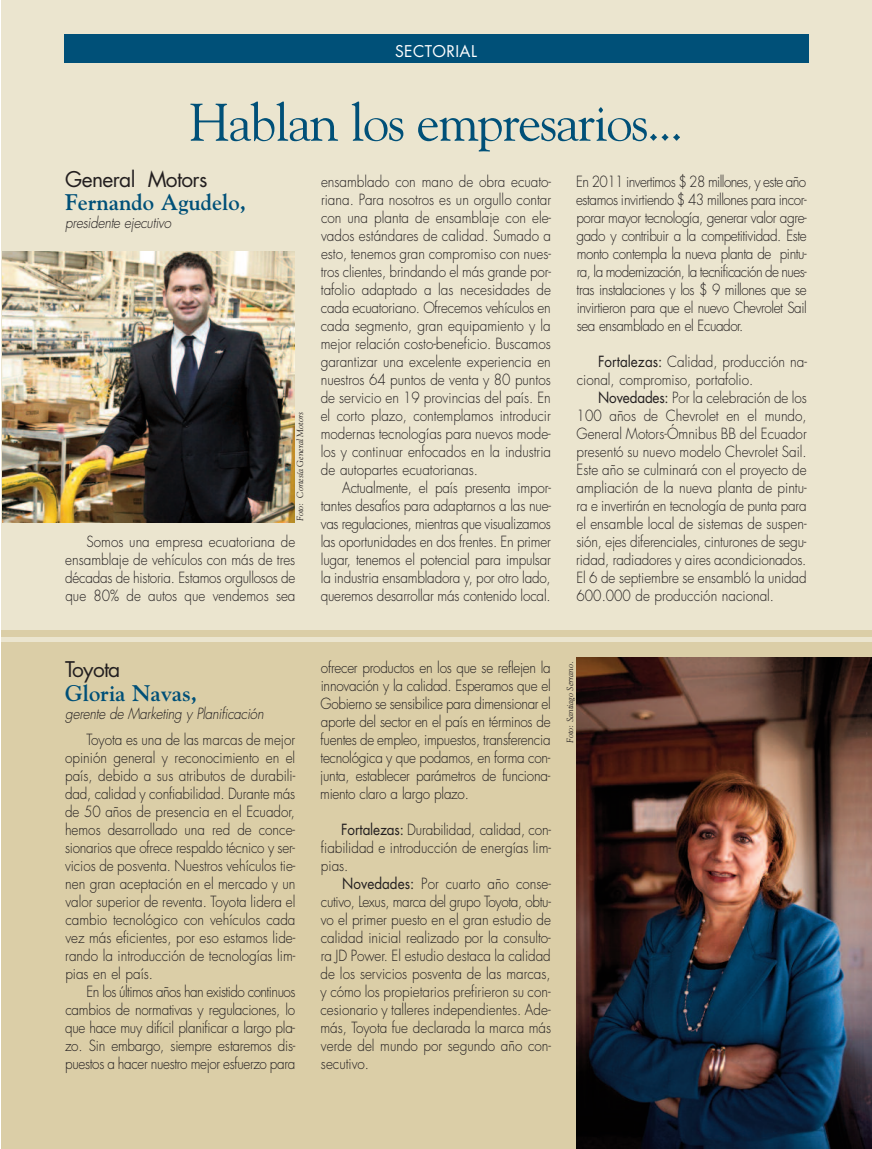
<style>
.page{position:relative;width:872px;height:1149px;background:#fff}
.page>*{position:absolute;margin:0;border:0;box-sizing:border-box;transform-origin:0 0}
.t1{font:52.5px "Goudy Std";letter-spacing:-.03em;color:#005078}
.t2{font:700 22.5px "Goudy Std";color:#005078}
.t3{font:21px "Futura";letter-spacing:-.03em;color:#231f20}
.t4{font:15.75px "Futura";letter-spacing:.025em;color:#fff}
.t5{font:300 15px/18px "Futura";color:#231f20;text-align:justify;scale:.9 1}
.t6{font:italic 300 15px "Futura";letter-spacing:-.02em;color:#231f20;scale:.9 1}
.t7{font:italic 9px "Goudy Std";color:#231f20}
.s1{font-weight:400}
</style>
<div class="page">
<div style="left:1px;top:1px;width:871px;height:747px;background:#ebe5cf"></div>
<div style="left:1px;top:642px;width:871px;height:506px;background:#dbcea7"></div>
<div style="left:64px;top:34px;width:744px;height:29px;background:#005078"></div>
<img style="left:2px;top:251px;width:293px;height:271px">
<img style="left:577px;top:657px;width:295px;height:491px">
<div style="left:1px;top:629px;width:871px;height:7px;background:#dbcea7"></div>
<p class="t4" style="left:395px;top:40px;width:83px">SECTORIAL</p>
<h1 class="t1" style="left:189px;top:90px;width:496px">Hablan los empresarios...</h1>
<h3 class="t3" style="left:65px;top:165px;width:144px">General Motors</h3>
<h2 class="t2" style="left:65px;top:188px;width:182px">Fernando Agudelo,</h2>
<p class="t6" style="left:65px;top:213px;width:119px">presidente ejecutivo</p>
<p class="t7" style="left:294px;top:521px;width:110px;rotate:-90deg">Foto: Cortesía General Motors</p>
<p class="t5" style="left:65px;top:532px;width:257px;text-indent:21px">Somos una empresa ecuatoriana de ensamblaje de vehículos con más de tres décadas de historia. Estamos orgullosos de que 80% de autos que vendemos sea</p>
<p class="t5" style="left:321px;top:172px;width:257px">ensamblado con mano de obra ecuato&shy;riana. Para nosotros es un orgullo contar con una planta de ensamblaje con ele&shy;vados estándares de calidad. Sumado a esto, tenemos gran compromiso con nues&shy;tros clientes, brindando el más grande por&shy;tafolio adaptado a las necesidades de cada ecuatoriano. Ofrecemos vehículos en cada segmento, gran equipamiento y la mejor relación costo-beneficio. Buscamos garantizar una excelente experiencia en nuestros 64 puntos de venta y 80 puntos de servicio en 19 provincias del país. En el corto plazo, contemplamos introducir modernas tecnologías para nuevos mode&shy;los y continuar enfocados en la industria de autopartes ecuatorianas.</p>
<p class="t5" style="left:321px;top:478px;width:257px;text-indent:21px">Actualmente, el país presenta impor&shy;tantes desafíos para adaptarnos a las nue&shy;vas regulaciones, mientras que visualizamos las oportunidades en dos frentes. En primer lugar, tenemos el potencial para impulsar la industria ensambladora y, por otro lado, queremos desarrollar más contenido local.</p>
<p class="t5" style="left:576px;top:172px;width:258px">En 2011 invertimos $ 28 millones, y este año estamos invirtiendo $ 43 millones para incor&shy;porar mayor tecnología, generar valor agre&shy;gado y contribuir a la competitividad. Este monto contempla la nueva planta de pintu&shy;ra, la modernización, la tecnificación de nues&shy;tras instalaciones y los $ 9 millones que se invirtieron para que el nuevo Chevrolet Sail sea ensamblado en el Ecuador.</p>
<p class="t5" style="left:577px;top:352px;width:257px;text-indent:21px"><span class="s1">Fortalezas:</span> Calidad, producción na&shy;cional, compromiso, portafolio.</p>
<p class="t5" style="left:576px;top:388px;width:257px;text-indent:22px"><span class="s1">Novedades:</span> Por la celebración de los 100 años de Chevrolet en el mundo, General Motors-Ómnibus BB del Ecuador presentó su nuevo modelo Chevrolet Sail.<br>Este año se culminará con el proyecto de ampliación de la nueva planta de pintu&shy;ra e invertirán en tecnología de punta para el ensamble local de sistemas de suspen&shy;sión, ejes diferenciales, cinturones de segu&shy;ridad, radiadores y aires acondicionados.<br>El 6 de septiembre se ensambló la unidad 600.000 de producción nacional.</p>
<h3 class="t3" style="left:65px;top:654px;width:57px">Toyota</h3>
<h2 class="t2" style="left:65px;top:679px;width:133px">Gloria Navas,</h2>
<p class="t6" style="left:65px;top:704px;width:222px">gerente de Marketing y Planificación</p>
<p class="t5" style="left:65px;top:730px;width:257px;text-indent:21px">Toyota es una de las marcas de mejor opinión general y reconocimiento en el país, debido a sus atributos de durabili&shy;dad, calidad y confiabilidad. Durante más de 50 años de presencia en el Ecuador, hemos desarrollado una red de conce&shy;sionarios que ofrece respaldo técnico y ser&shy;vicios de posventa. Nuestros vehículos tie&shy;nen gran aceptación en el mercado y un valor superior de reventa. Toyota lidera el cambio tecnológico con vehículos cada vez más eficientes, por eso estamos lide&shy;rando la introducción de tecnologías lim&shy;pias en el país.</p>
<p class="t5" style="left:65px;top:982px;width:257px;text-indent:22px">En los últimos años han existido continuos cambios de normativas y regulaciones, lo que hace muy difícil planificar a largo pla&shy;zo. Sin embargo, siempre estaremos dis&shy;puestos a hacer nuestro mejor esfuerzo para</p>
<p class="t5" style="left:320px;top:658px;width:258px">ofrecer productos en los que se reflejen la innovación y la calidad. Esperamos que el Gobierno se sensibilice para dimensionar el aporte del sector en el país en términos de fuentes de empleo, impuestos, transferencia tecnológica y que podamos, en forma con&shy;junta, establecer parámetros de funciona&shy;miento claro a largo plazo.</p>
<p class="t5" style="left:321px;top:820px;width:257px;text-indent:20px"><span class="s1">Fortalezas:</span> Durabilidad, calidad, con&shy;fiabilidad e introducción de energías lim&shy;pias.</p>
<p class="t5" style="left:320px;top:874px;width:258px;text-indent:22px"><span class="s1">Novedades:</span> Por cuarto año conse&shy;cutivo, Lexus, marca del grupo Toyota, obtu&shy;vo el primer puesto en el gran estudio de calidad inicial realizado por la consulto&shy;ra JD Power. El estudio destaca la calidad de los servicios posventa de las marcas, y cómo los propietarios prefirieron su con&shy;cesionario y talleres independientes. Ade&shy;más, Toyota fue declarada la marca más verde del mundo por segundo año con&shy;secutivo.</p>
<p class="t7" style="left:564px;top:742px;width:83px;rotate:-90deg">Foto: Santiago Serrano.</p>
</div>
